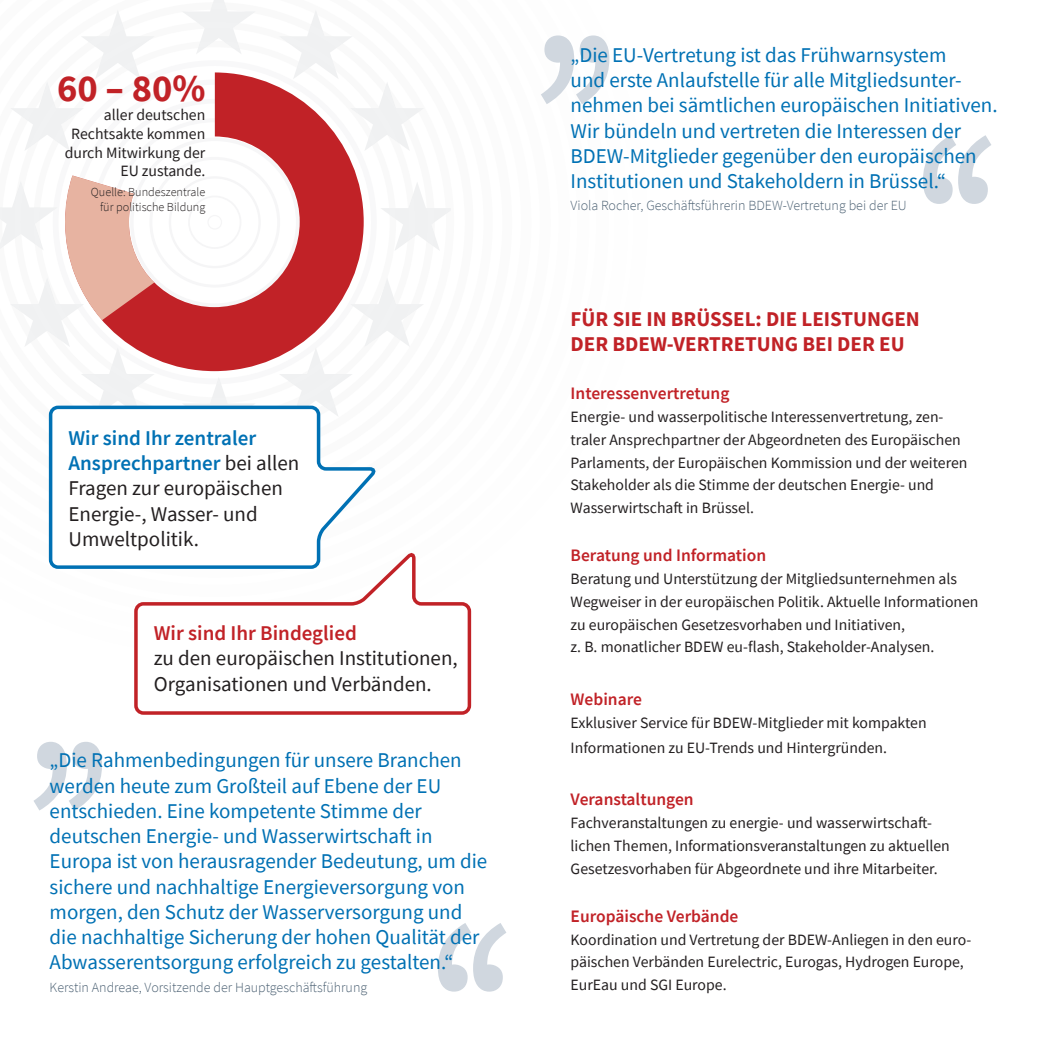
<style>
.page{position:relative;width:1042px;height:1042px;background:#fff}
.page>*{position:absolute;margin:0;border:0;box-sizing:border-box;transform-origin:0 0}
.t1{font:700 38.5px "Source Sans Pro";color:#c12227}
.t2{font:21px/25.2px "Source Sans Pro";color:#0071b4}
.t3{font:21px/25.2px "Source Sans Pro";color:#231f20}
.t4{font:700 21px/25.2px "Source Sans Pro";color:#c12227}
.t5{font:600 21px "Source Sans Pro";color:#c12227}
.t6{font:600 17.5px "Source Sans Pro";color:#c12227}
.t7{font:15.75px/22.8px "Source Sans Pro";color:#231f20}
.t8{font:300 14px "Source Sans Pro";color:#4d6274}
.t9{font:300 12.25px/14.7px "Source Sans Pro";color:#231f20;text-align:right}
.s1{font-weight:600;color:#0071b4}
</style>
<div class="page">
<svg style="left:0;top:0;width:451px;height:404px"></svg>
<svg style="left:541px;top:35px;width:68px;height:69px"></svg>
<svg style="left:34px;top:742px;width:68px;height:68px"></svg>
<svg style="left:923px;top:135px;width:68px;height:69px"></svg>
<svg style="left:438px;top:923px;width:68px;height:68px"></svg>
<svg style="left:48px;top:404px;width:328px;height:165px"></svg>
<svg style="left:132px;top:553px;width:340px;height:162px"></svg>
<h1 class="t1" style="left:57px;top:62px;width:150px">60 – 80%</h1>
<p class="t7" style="left:65px;top:105px;width:142px;line-height:18.9px;text-align:right">aller deutschen<br>Rechtsakte kommen durch Mitwirkung der<br>EU zustande.</p>
<p class="t9" style="left:91px;top:185px;width:116px">Quelle: Bundeszentrale für politische Bildung</p>
<h2 class="t3" style="left:68px;top:425px;width:232px"><span class="s1">Wir sind Ihr zentraler<br>Ansprechpartner</span> bei allen<br>Fragen zur europäischen<br>Energie-, Wasser- und<br>Umweltpolitik.</h2>
<h2 class="t5" style="left:154px;top:619px;width:205px">Wir sind Ihr Bindeglied</h2>
<h2 class="t3" style="left:154px;top:646px;width:305px">zu den europäischen Institutionen,<br>Organisationen und Verbänden.</h2>
<p class="t2" style="left:50px;top:748px;width:439px">„Die Rahmenbedingungen für unsere Branchen werden heute zum Großteil auf Ebene der EU entschieden. Eine kompetente Stimme der deutschen Energie- und Wasserwirtschaft in Europa ist von herausragender Bedeutung, um die sichere und nachhaltige Energieversorgung von morgen, den Schutz der Wasserversorgung und die nachhaltige Sicherung der hohen Qualität der Abwasserentsorgung erfolgreich zu gestalten.“</p>
<p class="t8" style="left:50px;top:978px;width:319px">Kerstin Andreae, Vorsitzende der Hauptgeschäftsführung</p>
<p class="t2" style="left:570px;top:42px;width:428px">„Die EU-Vertretung ist das Frühwarnsystem<br>und erste Anlaufstelle für alle Mitgliedsunter&shy;nehmen bei sämtlichen europäischen Initiativen.<br>Wir bündeln und vertreten die Interessen der BDEW-Mitglieder gegenüber den europäischen Institutionen und Stakeholdern in Brüssel.“</p>
<p class="t8" style="left:570px;top:197px;width:338px">Viola Rocher, Geschäftsführerin BDEW-Vertretung bei der EU</p>
<h2 class="t4" style="left:570px;top:306px;width:351px">FÜR SIE IN BRÜSSEL: DIE LEISTUNGEN<br>DER BDEW-VERTRETUNG BEI DER EU</h2>
<p class="t6" style="left:570px;top:382px;width:160px">Interessenvertretung</p>
<p class="t7" style="left:570px;top:405px;width:398px">Energie- und wasserpolitische Interessenvertretung, zen&shy;traler Ansprechpartner der Abgeordneten des Europäischen Parlaments, der Europäischen Kommission und der weiteren Stakeholder als die Stimme der deutschen Energie- und Wasserwirtschaft in Brüssel.</p>
<p class="t6" style="left:570px;top:544px;width:197px">Beratung und Information</p>
<p class="t7" style="left:570px;top:567px;width:409px">Beratung und Unterstützung der Mitgliedsunternehmen als Wegweiser in der europäischen Politik. Aktuelle Informationen zu europäischen Gesetzesvorhaben und Initiativen,<br>z. B. monatlicher BDEW eu-flash, Stakeholder-Analysen.</p>
<p class="t6" style="left:570px;top:687px;width:73px">Webinare</p>
<p class="t7" style="left:570px;top:710px;width:357px;line-height:25.2px">Exklusiver Service für BDEW-Mitglieder mit kompakten<br>Informationen zu EU-Trends und Hintergründen.</p>
<p class="t6" style="left:570px;top:788px;width:125px">Veranstaltungen</p>
<p class="t7" style="left:570px;top:811px;width:381px">Fachveranstaltungen zu energie- und wasserwirtschaft&shy;lichen Themen, Informationsveranstaltungen zu aktuellen<br>Gesetzesvorhaben für Abgeordnete und ihre Mitarbeiter.</p>
<p class="t6" style="left:570px;top:904px;width:169px">Europäische Verbände</p>
<p class="t7" style="left:570px;top:928px;width:402px">Koordination und Vertretung der BDEW-Anliegen in den euro&shy;päischen Verbänden Eurelectric, Eurogas, Hydrogen Europe,<br>EurEau und SGI Europe.</p>
</div>
